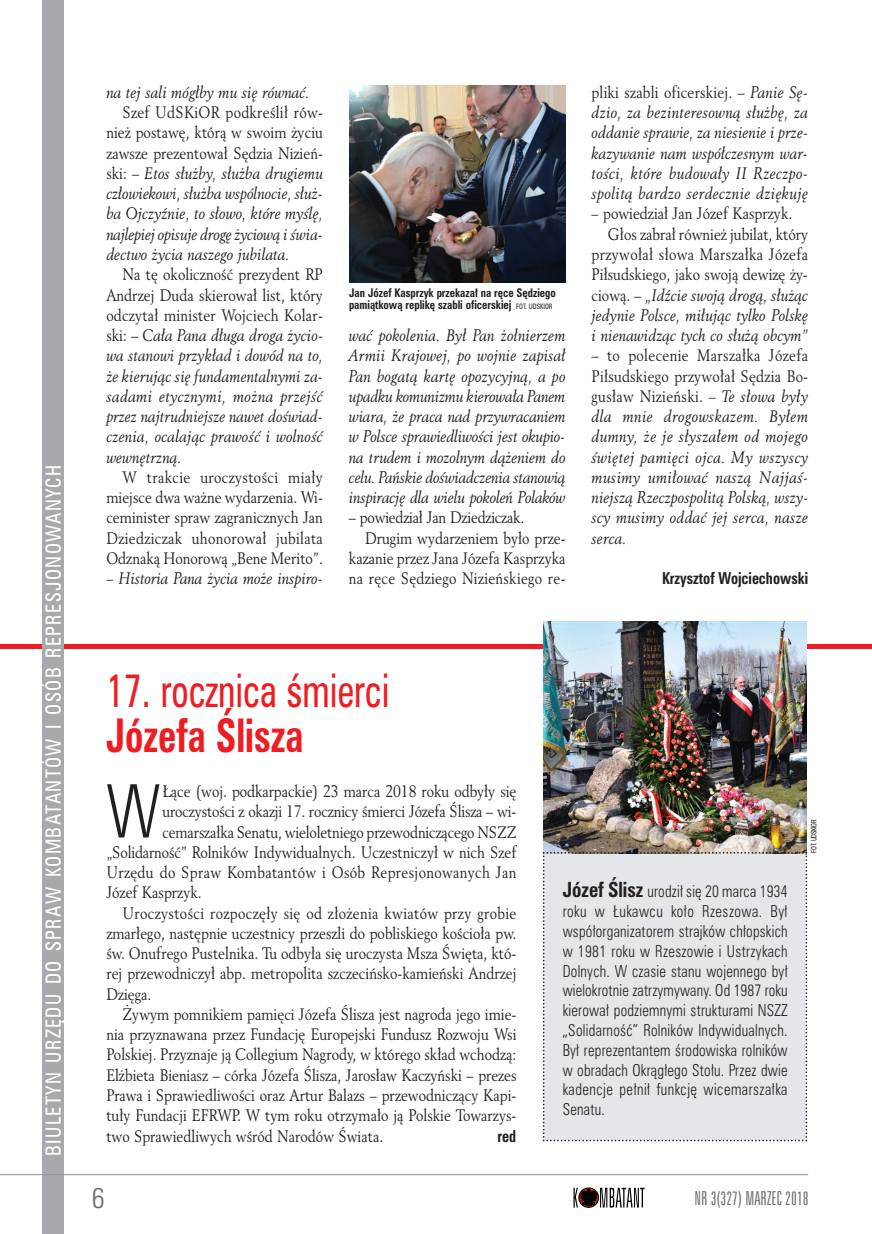
<style>
.page{position:relative;width:872px;height:1234px;background:#fff}
.page>*{position:absolute;margin:0;border:0;box-sizing:border-box;transform-origin:0 0}
.t1{font:73.95px "Zurich Lt Cn EU Normal";color:#231f20;scale:.87 1}
.t2{font:46.5px "Zurich Cn EU Normal";color:#ee1d23;scale:.8 1}
.t3{font:46.5px "Zurich Cn EU Bold";color:#ee1d23;scale:.8 1}
.t4{font:28.5px "Zurich Lt Cn EU Normal";color:#6c6d70}
.t5{font:21px "Zurich Cn EU Normal";letter-spacing:.07em;color:#fff;scale:.92 1}
.t6{font:19.2px "Zurich Lt X Cn EU Normal";color:#6c6d70}
.t7{font:16.5px/20.2px "Revival 565 EU Normal";color:#231f20;text-align:justify;scale:.87 1}
.t8{font:16.5px/20.2px "Revival 565 EU Italic";color:#231f20;text-align:justify;scale:.87 1}
.t9{font:16.5px/19.8px "Zurich Lt Cn EU Normal";letter-spacing:.03em;color:#231f20;text-align:justify;scale:.9 1}
.t10{font:16.5px "Revival 565 EU Normal";letter-spacing:.02em;color:#231f20;scale:.87 1}
.t11{font:16.5px "Zurich Cn EU Bold";color:#231f20;scale:.87 1}
.t12{font:12px/12.3px "Zurich Cn EU Bold";color:#231f20;scale:.9 1}
.t13{font:7.5px "Zurich Cn EU Normal";letter-spacing:-.05em;color:#231f20;scale:.9 1}
.s1{font-family:"Revival 565 EU Normal"}
.s2{font-family:"Zurich Cn EU Normal";font-size:7.5px}
.s3{font-family:"Revival 565 EU Italic"}
.s4{font-family:"Zurich Cn EU Bold";font-size:21px}
</style>
<div class="page">
<div style="left:0;top:643px;width:872px;height:5px;background:#ee1d23"></div>
<svg style="left:573px;top:1187px;width:71px;height:20px"></svg>
<div style="left:43px;top:0;width:21px;height:1233px;background:#a8a9ad"></div>
<hr style="left:0;top:1173px;width:808px;height:1px;background:#939598">
<img style="left:349px;top:85px;width:217px;height:198px">
<img style="left:543px;top:621px;width:264px;height:230px">
<div style="left:543px;top:851px;width:264px;height:290px;background:#e4e6e9"></div>
<p class="t5" style="left:41px;top:1155px;width:752px;rotate:-90deg">BIULETYN URZĘDU DO SPRAW KOMBATANTÓW I OSÓB REPRESJONOWANYCH</p>
<p class="t8" style="left:106px;top:83px;width:235px">na tej sali mógłby mu się równać.</p>
<p class="t7" style="left:106px;top:103px;width:250px;text-indent:16px">Szef UdSKiOR podkreślił rów&shy;nież postawę, którą w swoim życiu zawsze prezentował Sędzia Nizień-</p>
<p class="t8" style="left:106px;top:164px;width:250px"><span class="s1">ski:</span> – Etos służby, służba drugiemu człowiekowi, służba wspólnocie, służ&shy;ba Ojczyźnie, to słowo, które myślę, najlepiej opisuje drogę życiową i świa&shy;dectwo życia naszego jubilata.</p>
<p class="t7" style="left:106px;top:265px;width:250px;text-indent:16px">Na tę okoliczność prezydent RP Andrzej Duda skierował list, który odczytał minister Wojciech Kolar-</p>
<p class="t8" style="left:106px;top:326px;width:251px"><span class="s1">ski: –</span> Cała Pana długa droga życio&shy;wa stanowi przykład i dowód na to, że kierując się fundamentalnymi za&shy;sadami etycznymi, można przejść przez najtrudniejsze nawet doświad&shy;czenia, ocalając prawość i wolność wewnętrzną.</p>
<p class="t7" style="left:106px;top:467px;width:250px;text-indent:16px">W trakcie uroczystości miały miejsce dwa ważne wydarzenia. Wi&shy;ceminister spraw zagranicznych Jan Dziedziczak uhonorował jubilata Odznaką Honorową „Bene Merito”.</p>
<p class="t8" style="left:106px;top:569px;width:250px">– Historia Pana życia może inspiro-</p>
<p class="t12" style="left:349px;top:286px;width:231px">Jan Józef Kasprzyk przekazał na ręce Sędziego pamiątkową replikę szabli oficerskiej <span class="s2">FOT. UDSKIOR</span></p>
<p class="t8" style="left:349px;top:326px;width:251px">wać pokolenia. Był Pan żołnierzem Armii Krajowej, po wojnie zapisał Pan bogatą kartę opozycyjną, a po upadku komunizmu kierowała Panem wiara, że praca nad przywracaniem w Polsce sprawiedliwości jest okupio&shy;na trudem i mozolnym dążeniem do celu. Pańskie doświadczenia stanowią inspirację dla wielu pokoleń Polaków</p>
<p class="t7" style="left:349px;top:508px;width:203px">– powiedział Jan Dziedziczak.</p>
<p class="t7" style="left:365px;top:528px;width:232px">Drugim wydarzeniem było prze-</p>
<p class="t7" style="left:349px;top:548px;width:250px">kazanie przez Jana Józefa Kasprzyka</p>
<p class="t10" style="left:349px;top:568px;width:250px">na ręce Sędziego Nizieńskiego re-</p>
<p class="t7" style="left:591px;top:83px;width:250px">pliki szabli oficerskiej. <span class="s3">– Panie Sę-</span></p>
<p class="t8" style="left:591px;top:103px;width:250px">dzio, za bezinteresowną służbę, za oddanie sprawie, za niesienie i prze&shy;kazywanie nam współczesnym war&shy;tości, które budowały II Rzeczpo&shy;spolitą bardzo serdecznie dziękuję</p>
<p class="t7" style="left:591px;top:204px;width:232px"><span class="s3">–</span> powiedział Jan Józef Kasprzyk.</p>
<p class="t7" style="left:607px;top:224px;width:232px">Głos zabrał również jubilat, który</p>
<p class="t10" style="left:591px;top:244px;width:250px">przywołał słowa Marszałka Józefa</p>
<p class="t7" style="left:591px;top:265px;width:250px">Piłsudskiego, jako swoją dewizę ży-</p>
<p class="t8" style="left:591px;top:285px;width:251px"><span class="s1">ciową. –</span> „Idźcie swoją drogą, służąc jedynie Polsce, miłując tylko Polskę i nienawidząc tych co służą obcym”</p>
<p class="t7" style="left:591px;top:346px;width:250px">– to polecenie Marszałka Józefa Piłsudskiego przywołał Sędzia Bo&shy;gusław Nizieński. <span class="s3">– Te słowa były</span></p>
<p class="t8" style="left:591px;top:407px;width:251px">dla mnie drogowskazem. Byłem dumny, że je słyszałem od mojego świętej pamięci ojca. My wszyscy musimy umiłować naszą Najjaś&shy;niejszą Rzeczpospolitą Polską, wszy&shy;scy musimy oddać jej serca, nasze serca.</p>
<p class="t11" style="left:662px;top:568px;width:169px">Krzysztof Wojciechowski</p>
<h2 class="t2" style="left:106px;top:662px;width:355px">17. rocznica śmierci</h2>
<h2 class="t3" style="left:106px;top:706px;width:248px">Józefa Ślisza</h2>
<h1 class="t1" style="left:106px;top:766px;width:62px">W</h1>
<p class="t7" style="left:162px;top:781px;width:408px">Łące (woj. podkarpackie) 23 marca 2018 roku odbyły się</p>
<p class="t7" style="left:162px;top:801px;width:408px">uroczystości z okazji 17. rocznicy śmierci Józefa Ślisza – wi-</p>
<p class="t7" style="left:162px;top:822px;width:408px">cemarszałka Senatu, wieloletniego przewodniczącego NSZZ</p>
<p class="t7" style="left:106px;top:842px;width:473px">„Solidarność” Rolników Indywidualnych. Uczestniczył w nich Szef</p>
<p class="t10" style="left:106px;top:862px;width:473px">Urzędu do Spraw Kombatantów i Osób Represjonowanych Jan</p>
<p class="t7" style="left:106px;top:882px;width:111px">Józef Kasprzyk.</p>
<p class="t10" style="left:122px;top:902px;width:454px">Uroczystości rozpoczęły się od złożenia kwiatów przy grobie</p>
<p class="t7" style="left:106px;top:923px;width:473px">zmarłego, następnie uczestnicy przeszli do pobliskiego kościoła pw.</p>
<p class="t7" style="left:106px;top:943px;width:473px">św. Onufrego Pustelnika. Tu odbyła się uroczysta Msza Święta, któ-</p>
<p class="t7" style="left:106px;top:963px;width:473px">rej przewodniczył abp. metropolita szczecińsko-kamieński Andrzej</p>
<p class="t7" style="left:106px;top:984px;width:53px">Dzięga.</p>
<p class="t7" style="left:122px;top:1004px;width:454px">Żywym pomnikiem pamięci Józefa Ślisza jest nagroda jego imie-</p>
<p class="t7" style="left:106px;top:1024px;width:473px">nia przyznawana przez Fundację Europejski Fundusz Rozwoju Wsi</p>
<p class="t7" style="left:106px;top:1044px;width:473px">Polskiej. Przyznaje ją Collegium Nagrody, w którego skład wchodzą:</p>
<p class="t7" style="left:106px;top:1065px;width:473px">Elżbieta Bieniasz – córka Józefa Ślisza, Jarosław Kaczyński – prezes</p>
<p class="t7" style="left:106px;top:1085px;width:473px">Prawa i Sprawiedliwości oraz Artur Balazs – przewodniczący Kapi-</p>
<p class="t7" style="left:106px;top:1105px;width:473px">tuły Fundacji EFRWP. W tym roku otrzymało ją Polskie Towarzys-</p>
<p class="t7" style="left:106px;top:1125px;width:320px">two Sprawiedliwych wśród Narodów Świata.</p>
<p class="t11" style="left:497px;top:1125px;width:23px">red</p>
<p class="t9" style="left:563px;top:881px;width:251px"><span class="s4">Józef Ślisz</span> urodził się 20 marca 1934 roku w Łukawcu koło Rzeszowa. Był współorganizatorem strajków chłopskich w 1981 roku w Rzeszowie i Ustrzykach Dolnych. W czasie stanu wojennego był wielokrotnie zatrzymywany. Od 1987 roku kierował podziemnymi strukturami NSZZ „Solidarność” Rolników Indywidualnych.<br>Był reprezentantem środowiska rolników w obradach Okrągłego Stołu. Przez dwie kadencje pełnił funkcję wicemarszałka Senatu.</p>
<p class="t13" style="left:809px;top:852px;width:38px;rotate:-90deg">FOT. UDSKIOR</p>
<h3 class="t4" style="left:92px;top:1179px;width:15px">6</h3>
<p class="t6" style="left:694px;top:1186px;width:116px">NR 3(327) MARZEC 2018</p>
</div>
